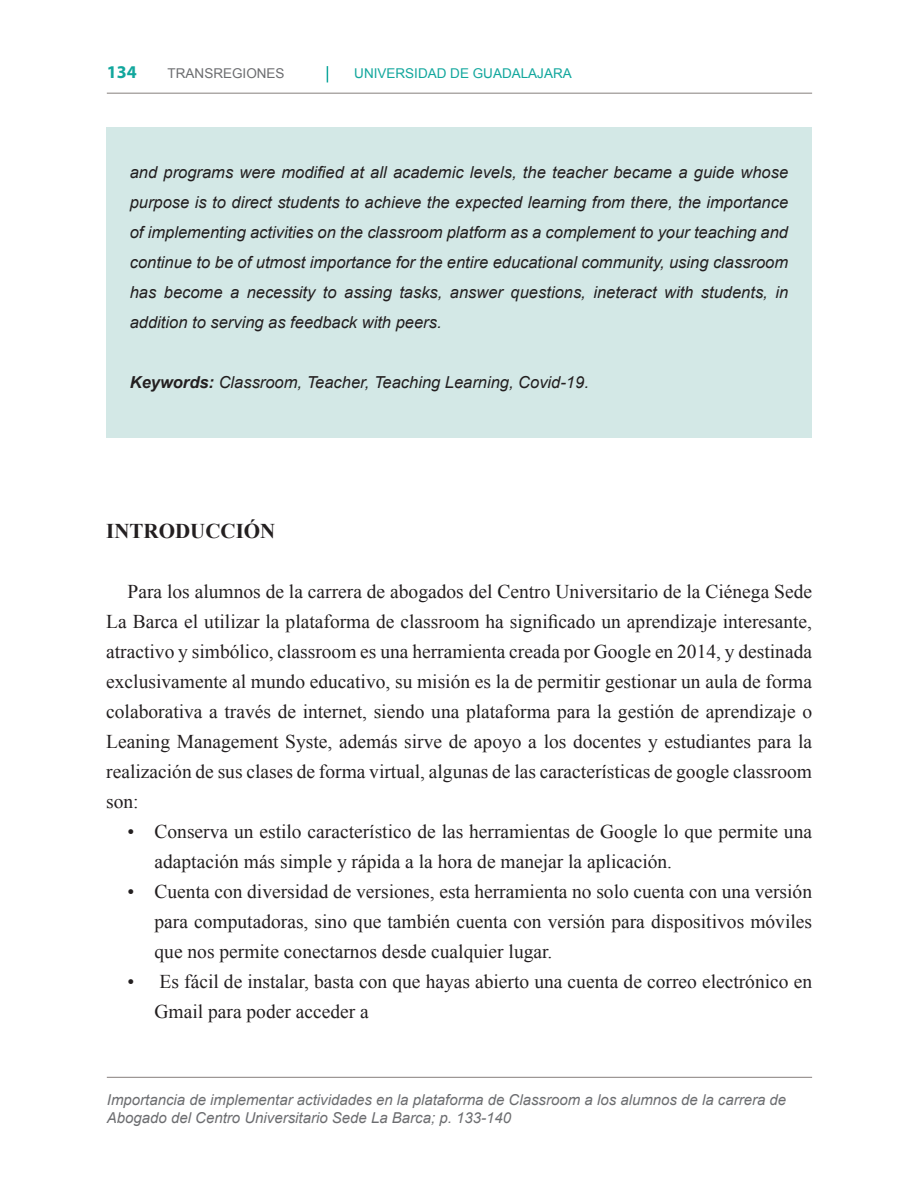
<style>
.page{position:relative;width:918px;height:1188px;background:#fff}
.page>*{position:absolute;margin:0;border:0;box-sizing:border-box;transform-origin:0 0}
.Subtítulos{font:700 21px "Times New Roman";color:#231f20}
.Texto{font:19.5px/30px "Times New Roman";color:#231f20;text-align:justify}
.t1{font:700 18px "Myriad Pro";color:#12a79d}
.Resumen___Abstract{font:italic 16.5px/30px "Arial";color:#231f20;text-align:justify}
.Marcador_Título_Artículo{font:italic 15px/18px "Arial";color:#6c6d70}
.t2{font:13.5px "Arial";color:#12a79d}
.t3{font:13.5px "Arial";color:#6c6d70}
.s1{font-weight:700}
</style>
<div class="page">
<svg style="left:327px;top:66px;width:1px;height:16px"></svg>
<hr style="left:107px;top:1077px;width:705px;height:1px;background:#867f7c">
<hr style="left:107px;top:93px;width:705px;height:1px;background:#867f7c">
<div style="left:106px;top:128px;width:706px;height:310px;background:#d3e8e6"></div>
<p class="t1" style="left:107px;top:61px;width:31px">134</p>
<p class="t3" style="left:168px;top:64px;width:119px">TRANSREGIONES</p>
<p class="t2" style="left:354px;top:64px;width:219px">UNIVERSIDAD DE GUADALAJARA</p>
<p class="Resumen___Abstract" style="left:130px;top:157px;width:660px">and programs were modified at all academic levels, the teacher became a guide whose purpose is to direct students to achieve the expected learning from there, the importance of implementing activities on the classroom platform as a complement to your teaching and continue to be of utmost importance for the entire educational community, using classroom has become a necessity to assing tasks, answer questions, ineteract with students, in addition to serving as feedback with peers.</p>
<p class="Resumen___Abstract" style="left:130px;top:367px;width:461px"><span class="s1">Keywords:</span> Classroom, Teacher, Teaching Learning, Covid-19.</p>
<p class="Subtítulos" style="left:106px;top:516px;width:171px">INTRODUCCIÓN</p>
<p class="Texto" style="left:106px;top:576px;width:707px;text-indent:21px">Para los alumnos de la carrera de abogados del Centro Universitario de la Ciénega Sede La Barca el utilizar la plataforma de classroom ha significado un aprendizaje interesante, atractivo y simbólico, classroom es una herramienta creada por Google en 2014, y destinada exclusivamente al mundo educativo, su misión es la de permitir gestionar un aula de forma colaborativa a través de internet, siendo una plataforma para la gestión de aprendizaje o Leaning Management Syste, además sirve de apoyo a los docentes y estudiantes para la realización de sus clases de forma virtual, algunas de las características de google classroom son:</p>
<p class="Texto" style="left:155px;top:816px;width:659px;text-indent:-27px">• Conserva un estilo característico de las herramientas de Google lo que permite una adaptación más simple y rápida a la hora de manejar la aplicación.</p>
<p class="Texto" style="left:155px;top:876px;width:659px;text-indent:-27px">• Cuenta con diversidad de versiones, esta herramienta no solo cuenta con una versión para computadoras, sino que también cuenta con versión para dispositivos móviles que nos permite conectarnos desde cualquier lugar.</p>
<p class="Texto" style="left:155px;top:966px;width:659px;text-indent:-27px">• Es fácil de instalar, basta con que hayas abierto una cuenta de correo electrónico en<br>Gmail para poder acceder a</p>
<p class="Marcador_Título_Artículo" style="left:107px;top:1091px;width:681px">Importancia de implementar actividades en la plataforma de Classroom a los alumnos de la carrera de<br>Abogado del Centro Universitario Sede La Barca; p. 133-140</p>
</div>
